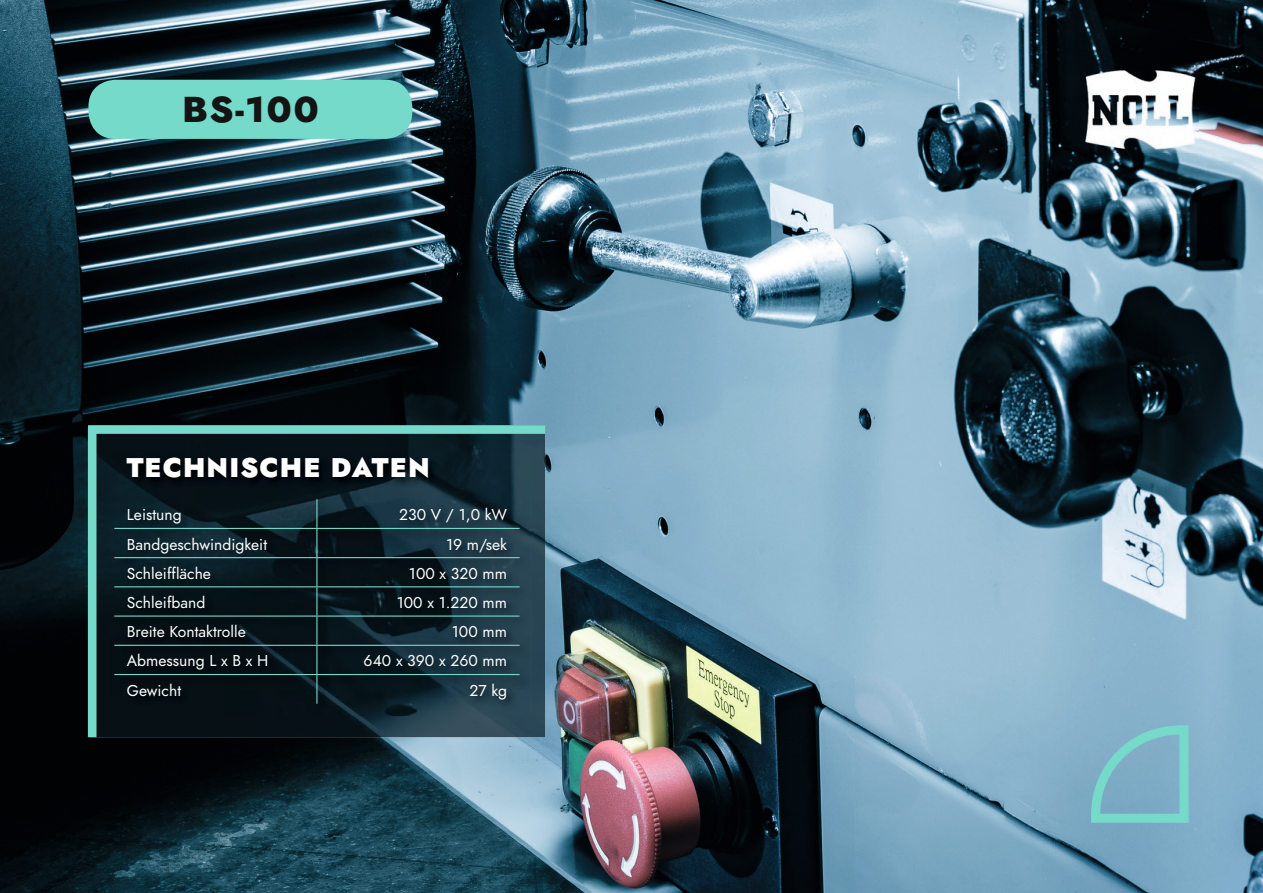
<style>
.page{position:relative;width:1263px;height:893px;background:#fff}
.page>*{position:absolute;margin:0;border:0;box-sizing:border-box;transform-origin:0 0}
.t1{font:800 36px "Jost";color:#131413;scale:1.04 1}
.t2{font:900 27px "Jost";letter-spacing:.04em;color:#fff}
.t3{font:15.75px "Jost";color:#fff}
</style>
<div class="page">
<img style="left:0;top:0;width:1263px;height:893px">
<img style="left:96px;top:434px;width:449px;height:303px">
<img style="left:1081px;top:66px;width:117px;height:86px">
<div style="left:88px;top:425px;width:457px;height:9px;background:#75daca"></div>
<div style="left:88px;top:430px;width:8px;height:307px;background:#75daca"></div>
<img style="left:111px;top:453px;width:420px;height:262px">
<hr style="left:114px;top:528px;width:203px;height:1px;background:#75daca">
<hr style="left:317px;top:528px;width:203px;height:1px;background:#75daca">
<hr style="left:114px;top:557px;width:203px;height:1px;background:#75daca">
<hr style="left:317px;top:557px;width:203px;height:1px;background:#75daca">
<hr style="left:114px;top:586px;width:203px;height:1px;background:#75daca">
<hr style="left:317px;top:586px;width:203px;height:1px;background:#75daca">
<hr style="left:114px;top:615px;width:203px;height:2px;background:#75daca">
<hr style="left:317px;top:615px;width:203px;height:2px;background:#75daca">
<hr style="left:114px;top:645px;width:203px;height:1px;background:#75daca">
<hr style="left:317px;top:645px;width:203px;height:1px;background:#75daca">
<hr style="left:114px;top:674px;width:203px;height:1px;background:#75daca">
<hr style="left:317px;top:674px;width:203px;height:1px;background:#75daca">
<svg style="left:316px;top:499px;width:1px;height:205px"></svg>
<div style="left:88px;top:80px;width:324px;height:59px;background:#75daca;border-radius:27px"></div>
<svg style="left:1082px;top:716px;width:111px;height:111px;background:#7db6c6"></svg>
<h1 class="t1" style="left:182px;top:83px;width:133px">BS-100</h1>
<h2 class="t2" style="left:127px;top:448px;width:304px">TECHNISCHE DATEN</h2>
<p class="t3" style="left:127px;top:504px;width:56px">Leistung</p>
<p class="t3" style="left:399px;top:504px;width:109px">230 V / 1,0 kW</p>
<p class="t3" style="left:127px;top:533px;width:142px">Bandgeschwindigkeit</p>
<p class="t3" style="left:446px;top:533px;width:62px">19 m/sek</p>
<p class="t3" style="left:127px;top:562px;width:86px">Schleiffläche</p>
<p class="t3" style="left:409px;top:562px;width:100px">100 x 320 mm</p>
<p class="t3" style="left:127px;top:592px;width:80px">Schleifband</p>
<p class="t3" style="left:397px;top:592px;width:112px">100 x 1.220 mm</p>
<p class="t3" style="left:127px;top:621px;width:121px">Breite Kontaktrolle</p>
<p class="t3" style="left:452px;top:621px;width:57px">100 mm</p>
<p class="t3" style="left:127px;top:650px;width:143px">Abmessung L x B x H</p>
<p class="t3" style="left:364px;top:650px;width:145px">640 x 390 x 260 mm</p>
<p class="t3" style="left:127px;top:679px;width:56px">Gewicht</p>
<p class="t3" style="left:469px;top:679px;width:39px">27 kg</p>
</div>
